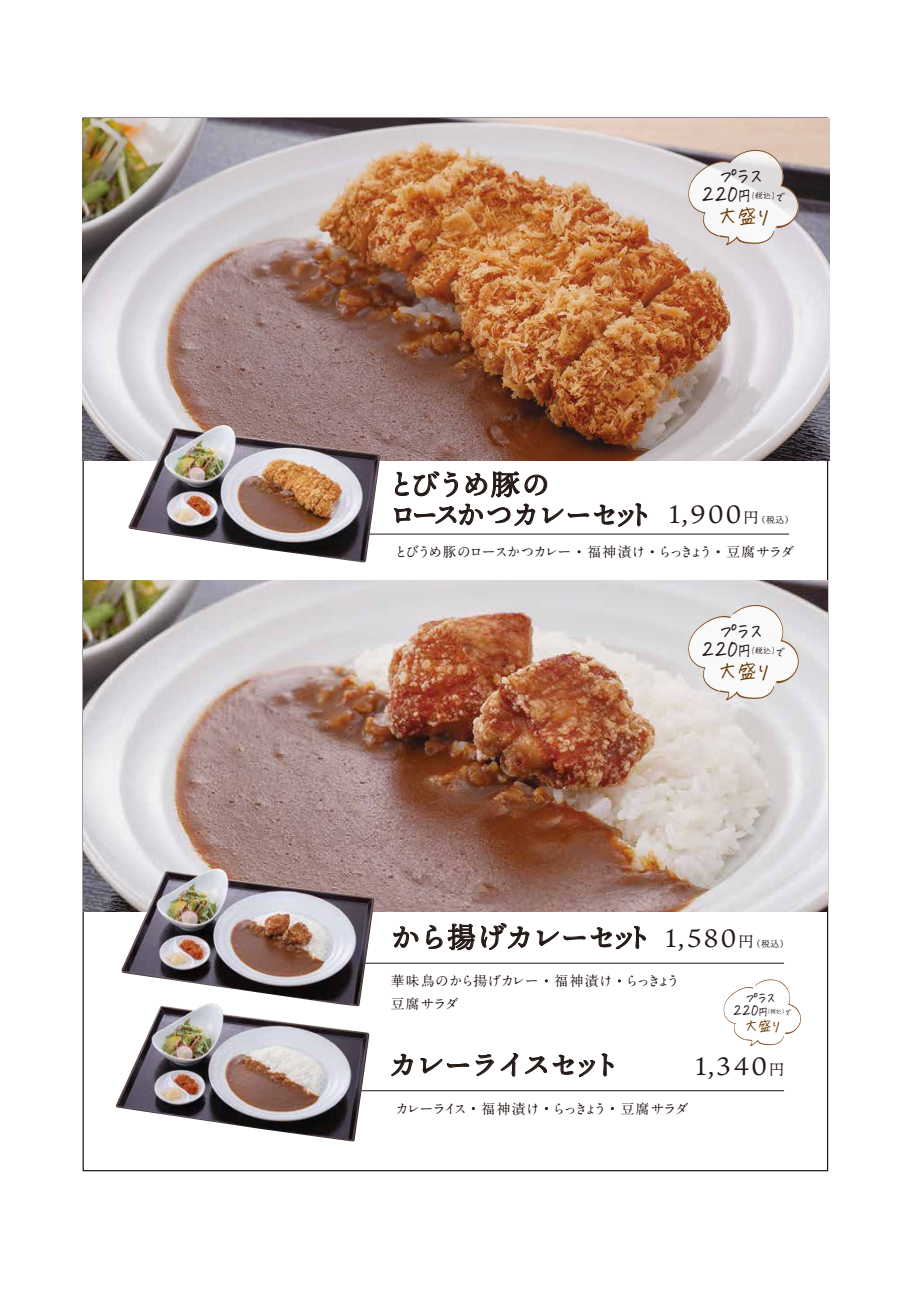
<style>
.page{position:relative;width:911px;height:1290px;background:#fff}
.page>*{position:absolute;margin:0;border:0;box-sizing:border-box;transform-origin:0 0}
.t1{font:28.75px/30.2px "Ten Mincho Text";letter-spacing:-.08em;color:#221815}
.t2{font:28.75px "Ten Mincho Text";letter-spacing:-.04em;color:#221815}
.t3{font:25.25px "Ten Mincho Text";letter-spacing:.06em;color:#221815;scale:1.09 1}
.t4{font:20px "hanatotyoutyo";color:#221815;scale:.95 1}
.t5{font:20px "hanatotyoutyo";letter-spacing:-.02em;color:#6a3906}
.t6{font:14px "hanatotyoutyo";color:#221815;scale:.95 1}
.t7{font:14px "hanatotyoutyo";color:#6a3906}
.t8{font:700 13.75px "A1 Mincho Std";letter-spacing:-.085em;color:#221815}
.t9{font:700 13.75px/22.5px "A1 Mincho Std";letter-spacing:-.035em;color:#221815}
.t10{font:700 13.75px "A1 Mincho Std";letter-spacing:-.115em;color:#221815}
.t11{font:8.5px "hanatotyoutyo";color:#221815;scale:.92 1}
.t12{font:6px "hanatotyoutyo";color:#221815;scale:.92 1}
.s1{font-size:23.75px}
.s2{font-size:16.25px}
.s3{font-size:13.5px}
.s4{font-size:15.12px}
.s5{font-size:8.75px}
.s6{font-family:"Hannari Mincho";font-weight:400}
.s7{font-size:25.25px}
.s8{font-size:16.62px}
.s9{font-size:11.38px}
.s10{font-size:9.5px}
</style>
<div class="page">
<hr style="left:342px;top:534px;width:447px;height:1px;background:#221815">
<svg style="left:395px;top:471px;width:63px;height:26px"></svg>
<svg style="left:465px;top:471px;width:82px;height:26px"></svg>
<svg style="left:394px;top:504px;width:141px;height:22px"></svg>
<svg style="left:542px;top:503px;width:105px;height:23px"></svg>
<hr style="left:342px;top:963px;width:442px;height:1px;background:#221815">
<svg style="left:394px;top:926px;width:24px;height:21px"></svg>
<svg style="left:426px;top:925px;width:16px;height:24px"></svg>
<svg style="left:448px;top:923px;width:27px;height:28px"></svg>
<svg style="left:481px;top:923px;width:48px;height:27px"></svg>
<svg style="left:537px;top:930px;width:48px;height:16px"></svg>
<svg style="left:591px;top:925px;width:54px;height:24px"></svg>
<hr style="left:342px;top:1090px;width:442px;height:1px;background:#221815">
<svg style="left:391px;top:1054px;width:22px;height:22px"></svg>
<svg style="left:420px;top:1058px;width:49px;height:15px"></svg>
<svg style="left:476px;top:1054px;width:17px;height:22px"></svg>
<svg style="left:501px;top:1053px;width:17px;height:23px"></svg>
<svg style="left:525px;top:1056px;width:22px;height:18px"></svg>
<svg style="left:553px;top:1054px;width:20px;height:20px"></svg>
<svg style="left:579px;top:1060px;width:16px;height:16px"></svg>
<svg style="left:602px;top:1053px;width:11px;height:23px"></svg>
<img style="left:82px;top:119px;width:747px;height:341px">
<img style="left:84px;top:581px;width:743px;height:330px">
<img style="left:128px;top:425px;width:252px;height:137px">
<img style="left:120px;top:868px;width:255px;height:135px">
<img style="left:115px;top:1003px;width:254px;height:138px">
<svg style="left:688px;top:149px;width:112px;height:96px"></svg>
<svg style="left:688px;top:604px;width:112px;height:96px"></svg>
<svg style="left:723px;top:979px;width:78px;height:67px"></svg>
<h3 class="t4" style="left:720px;top:166px;width:47px">プラス</h3>
<p class="t11" style="left:701px;top:192px;width:92px"><span class="s1">220</span><span class="s2">円</span>（税込）<span class="s3">で</span></p>
<h3 class="t5" style="left:718px;top:206px;width:53px">大盛り</h3>
<h1 class="t1" style="left:387px;top:470px;width:268px">とびうめ豚の<br>ロースかつカレーセット</h1>
<h2 class="t3" style="left:669px;top:500px;width:116px">1,900<span class="s4">円</span><span class="s5">（税込）</span></h2>
<p class="t8" style="left:394px;top:541px;width:401px">とびうめ豚のロースかつカレー<span class="s6">・</span>福神漬け<span class="s6">・</span>らっきょう<span class="s6">・</span>豆腐サラダ</p>
<h3 class="t4" style="left:720px;top:621px;width:47px">プラス</h3>
<p class="t11" style="left:701px;top:647px;width:92px"><span class="s1">220</span><span class="s2">円</span>（税込）<span class="s3">で</span></p>
<h3 class="t5" style="left:718px;top:661px;width:53px">大盛り</h3>
<h1 class="t2" style="left:391px;top:921px;width:399px">から揚げカレーセット <span class="s7">1,580</span><span class="s4">円</span><span class="s5">（税込）</span></h1>
<p class="t9" style="left:391px;top:968px;width:291px">華味鳥のから揚げカレー<span class="s6">・</span>福神漬け<span class="s6">・</span>らっきょう豆腐サラダ</p>
<p class="t6" style="left:746px;top:991px;width:33px">プラス</p>
<p class="t12" style="left:732px;top:1008px;width:65px"><span class="s8">220</span><span class="s9">円</span>（税込）<span class="s10">で</span></p>
<p class="t7" style="left:744px;top:1019px;width:38px">大盛り</p>
<h1 class="t1" style="left:389px;top:1050px;width:233px">カレーライスセット</h1>
<h2 class="t3" style="left:695px;top:1051px;width:83px">1,340<span class="s4">円</span></h2>
<p class="t10" style="left:395px;top:1097px;width:295px">カレーライス<span class="s6">・</span>福神漬け<span class="s6">・</span>らっきょう<span class="s6">・</span>豆腐サラダ</p>
</div>
